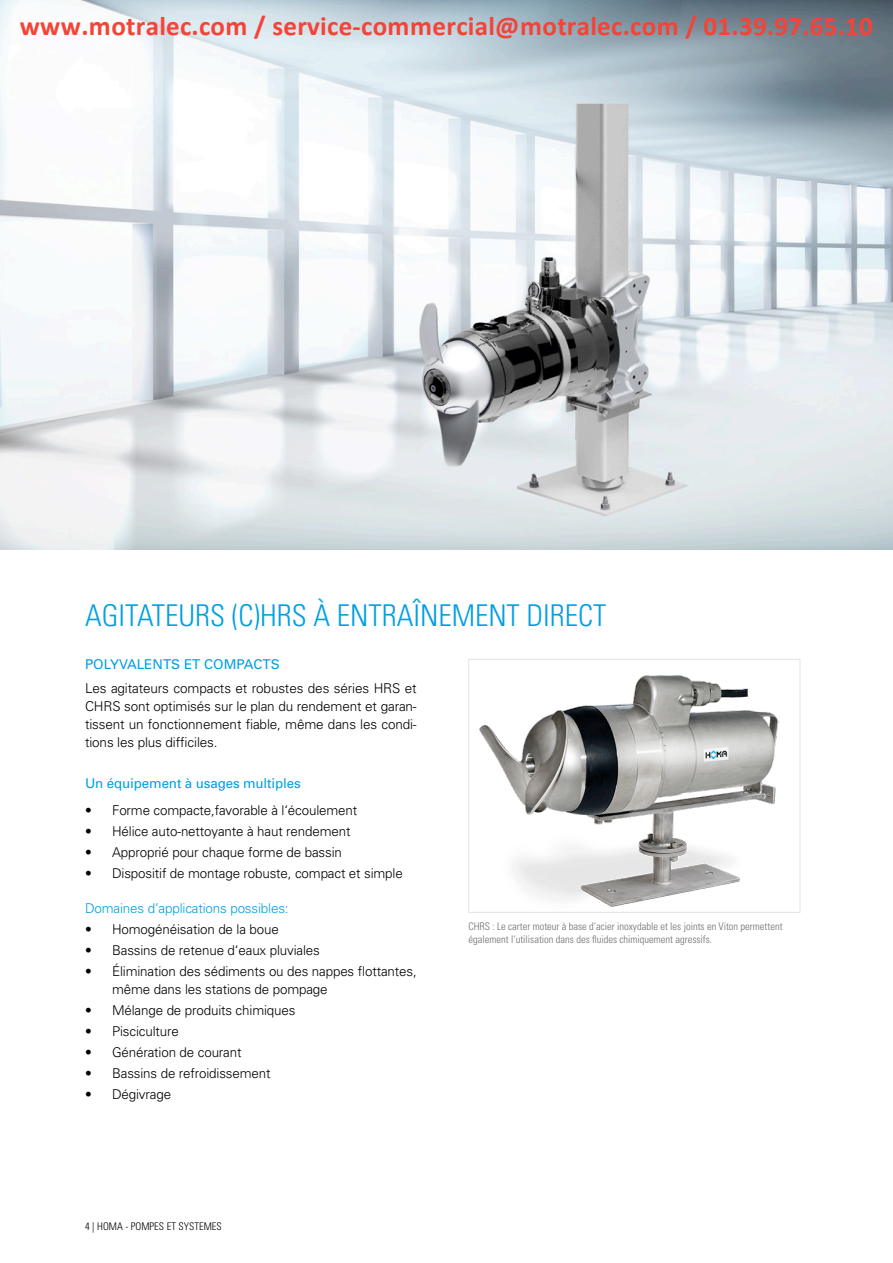
<style>
.page{position:relative;width:893px;height:1263px;background:#fff}
.page>*{position:absolute;margin:0;border:0;box-sizing:border-box;transform-origin:0 0}
.t1{font:300 condensed 30px "Univers";color:#009fe3}
.t2{font:700 27px "Calibri";color:#f54337}
.t3{font:300 13.5px/18px "Univers";letter-spacing:-.01em;color:#000}
.t4{font:13.5px "Univers";letter-spacing:-.01em;color:#009fe3}
.t5{font:300 13.5px "Univers";letter-spacing:-.01em;color:#009fe3}
.t6{font:300 condensed 10.5px/12.6px "Univers";color:#6f6f6e}
.t7{font:300 condensed 10.5px "Univers";color:#000}
</style>
<div class="page">
<img style="left:0;top:0;width:893px;height:550px">
<img style="left:479px;top:675px;width:300px;height:232px">
<div style="left:468px;top:659px;width:332px;height:253px;border:1px solid #e3e3e3"></div>
<h2 class="t2" style="left:20px;top:15px;width:855px">www.motralec.com / service-commercial@motralec.com / 01.39.97.65.10</h2>
<p class="t1" style="left:85px;top:598px;width:523px">AGITATEURS (C)HRS À ENTRAÎNEMENT DIRECT</p>
<p class="t4" style="left:85px;top:657px;width:196px">POLYVALENTS ET COMPACTS</p>
<p class="t3" style="left:85px;top:679px;width:333px;text-align:justify">Les agitateurs compacts et robustes des séries HRS et CHRS sont optimisés sur le plan du rendement et garan&shy;tissent un fonctionnement fiable, même dans les condi&shy;tions les plus difficiles.</p>
<p class="t4" style="left:85px;top:776px;width:217px">Un équipement à usages multiples</p>
<p class="t3" style="left:85px;top:801px;width:274px">• Forme compacte,favorable à l‘écoulement</p>
<p class="t3" style="left:85px;top:822px;width:267px">• Hélice auto-nettoyante à haut rendement</p>
<p class="t3" style="left:85px;top:843px;width:258px">• Approprié pour chaque forme de bassin</p>
<p class="t3" style="left:85px;top:864px;width:319px">• Dispositif de montage robuste, compact et simple</p>
<p class="t5" style="left:85px;top:900px;width:205px">Domaines d’applications possibles:</p>
<p class="t3" style="left:85px;top:920px;width:195px">• Homogénéisation de la boue</p>
<p class="t3" style="left:85px;top:941px;width:236px">• Bassins de retenue d‘eaux pluviales</p>
<p class="t3" style="left:112px;top:962px;width:306px;text-indent:-27px">• Élimination des sédiments ou des nappes flottantes, même dans les stations de pompage</p>
<p class="t3" style="left:85px;top:1001px;width:212px">• Mélange de produits chimiques</p>
<p class="t3" style="left:85px;top:1022px;width:95px">• Pisciculture</p>
<p class="t3" style="left:85px;top:1043px;width:158px">• Génération de courant</p>
<p class="t3" style="left:85px;top:1064px;width:187px">• Bassins de refroidissement</p>
<p class="t3" style="left:85px;top:1085px;width:88px">• Dégivrage</p>
<p class="t7" style="left:85px;top:1220px;width:138px">4 | HOMA - POMPES ET SYSTEMES</p>
<p class="t6" style="left:468px;top:920px;width:316px">CHRS : Le carter moteur à base d‘acier inoxydable et les joints en Viton permettent également l‘utilisation dans des fluides chimiquement agressifs.</p>
</div>
